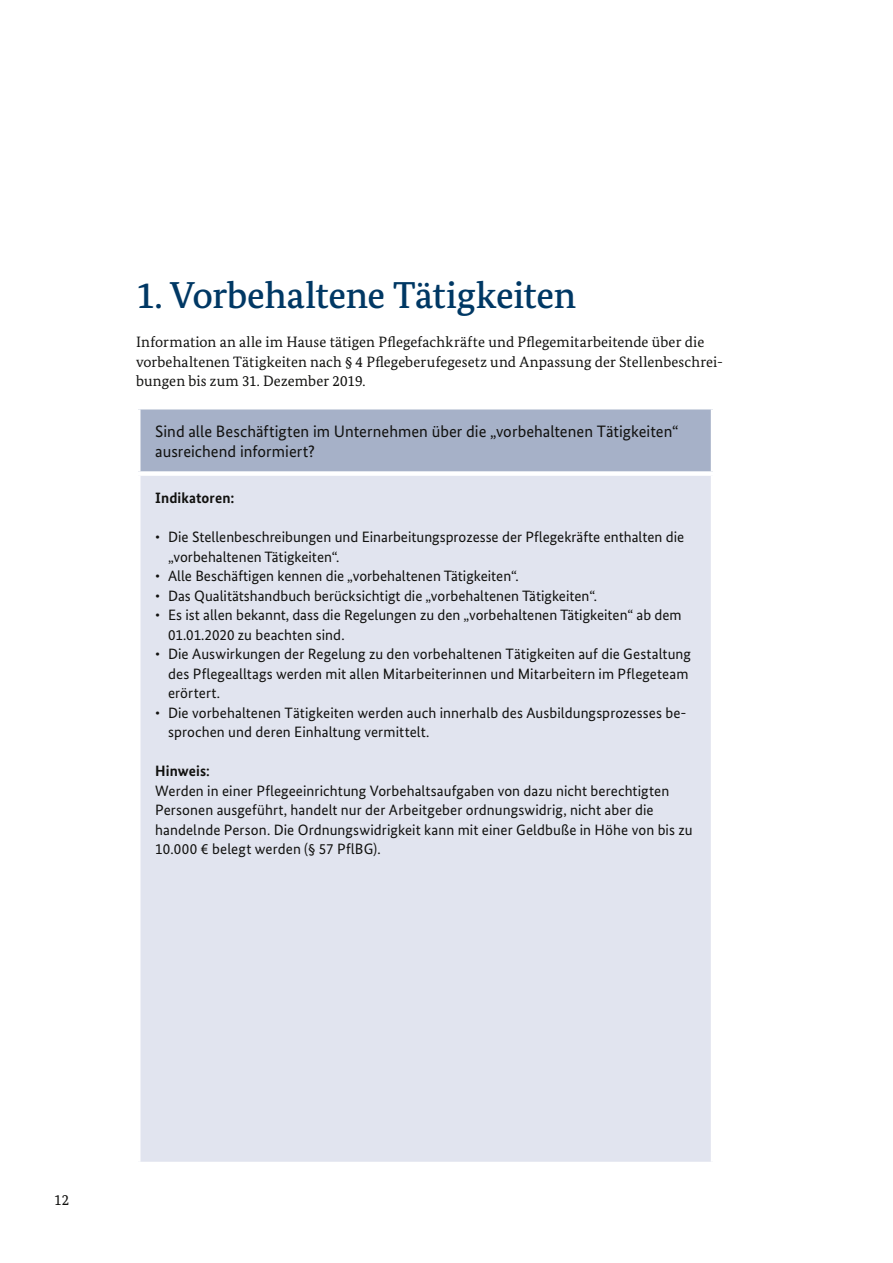
<style>
.page{position:relative;width:893px;height:1263px;background:#fff}
.page>*{position:absolute;margin:0;border:0;box-sizing:border-box;transform-origin:0 0}
.t1{font:500 37.5px "Bundes Serif";letter-spacing:-.01em;color:#003864}
.Einleitung{font:16.5px/19.5px "Bundes Sans";color:#11110f}
.t2{font:15px/19.5px "Bundes Sans";letter-spacing:.005em;color:#11110f}
.t3{font:15px/19.5px "Bundes Serif";letter-spacing:.005em;color:#11110f}
.t4{font:700 15px "Bundes Sans";letter-spacing:.005em;color:#11110f}
.s1{font-family:"Bundes Serif"}
</style>
<div class="page">
<div style="left:138px;top:407px;width:575px;height:67px;background:#a6b1c8"></div>
<div style="left:138px;top:474px;width:575px;height:690px;background:#e1e4ef"></div>
<hr style="left:136px;top:405px;width:579px;height:4px;background:#fff">
<hr style="left:136px;top:409px;width:4px;height:62px;background:#fff">
<hr style="left:711px;top:409px;width:4px;height:62px;background:#fff">
<div style="left:136px;top:471px;width:579px;height:5px;background:#fff"></div>
<hr style="left:136px;top:476px;width:4px;height:686px;background:#fff">
<hr style="left:711px;top:476px;width:4px;height:686px;background:#fff">
<hr style="left:136px;top:1162px;width:579px;height:4px;background:#fff">
<h1 class="t1" style="left:136px;top:272px;width:442px">1. Vorbehaltene Tätigkeiten</h1>
<p class="t3" style="left:136px;top:332px;width:588px">Information an alle im Hause tätigen Pflegefachkräfte und Pflegemitarbeitende über die vorbehaltenen Tätigkeiten nach § 4 Pflegeberufegesetz und Anpassung der Stellenbeschrei&shy;bungen bis zum 31. Dezember 2019.</p>
<p class="Einleitung" style="left:155px;top:421px;width:525px">Sind alle Beschäftigten im Unternehmen über die „vorbehaltenen Tätigkeiten“ ausreichend informiert?</p>
<p class="t4" style="left:155px;top:489px;width:81px">Indikatoren:</p>
<p class="t2" style="left:168px;top:527px;width:518px;text-indent:-13px">• Die Stellenbeschreibungen und Einarbeitungsprozesse der Pflegekräfte enthalten die „vorbehaltenen Tätigkeiten“.</p>
<p class="t2" style="left:155px;top:566px;width:365px">• Alle Beschäftigen kennen die „vorbehaltenen Tätigkeiten“.</p>
<p class="t2" style="left:155px;top:586px;width:443px">• Das Qualitätshandbuch berücksichtigt die „vorbehaltenen Tätigkeiten“.</p>
<p class="t2" style="left:168px;top:605px;width:515px;text-indent:-13px">• Es ist allen bekannt, dass die Regelungen zu den „vorbehaltenen Tätigkeiten“ ab dem<br>01.01.2020 zu beachten sind.</p>
<p class="t2" style="left:168px;top:644px;width:525px;text-indent:-13px">• Die Auswirkungen der Regelung zu den vorbehaltenen Tätigkeiten auf die Gestaltung des Pflegealltags werden mit allen Mitarbeiterinnen und Mitarbeitern im Pflegeteam erörtert.</p>
<p class="t2" style="left:168px;top:703px;width:520px;text-indent:-13px">• Die vorbehaltenen Tätigkeiten werden auch innerhalb des Ausbildungsprozesses be&shy;sprochen und deren Einhaltung vermittelt.</p>
<p class="t4" style="left:155px;top:762px;width:56px">Hinweis<span class="s1">:</span></p>
<p class="t2" style="left:155px;top:781px;width:539px">Werden in einer Pflegeeinrichtung Vorbehaltsaufgaben von dazu nicht berechtigten Personen ausgeführt, handelt nur der Arbeitgeber ordnungswidrig, nicht aber die handelnde Person. Die Ordnungswidrigkeit kann mit einer Geldbuße in Höhe von bis zu 10.000 € belegt werden (§ 57 PflBG).</p>
<p class="t3" style="left:54px;top:1190px;width:17px">12</p>
</div>
